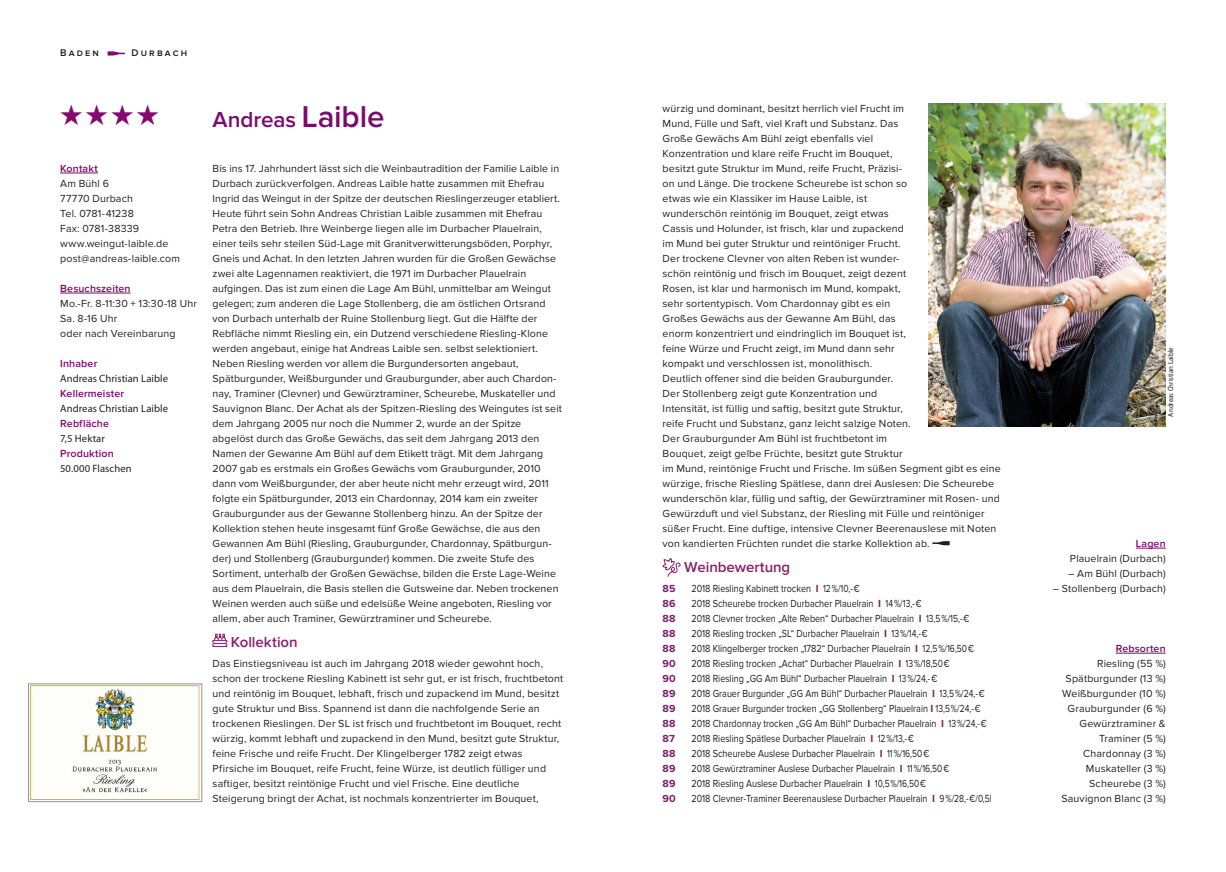
<style>
.page{position:relative;width:1226px;height:872px;background:#fff}
.page>*{position:absolute;margin:0;border:0;box-sizing:border-box;transform-origin:0 0}
.t1{font:600 22.5px "Proxima Nova";color:#7c0b6e}
.t2{font:600 15px "Proxima Nova";letter-spacing:-.005em;color:#881f6c}
.t3{font:10.62px/15px "Proxima Nova";letter-spacing:.01em;color:#231f20}
.t4{font:10.62px "Proxima Nova";letter-spacing:.01em;color:#231f20;scale:.85 1}
.t5{font:600 10.62px "Proxima Nova";letter-spacing:.015em;color:#7c0b6e}
.t6{font:10.62px "Myriad Pro";letter-spacing:.005em;color:#231f20}
.t7{font:700 10.62px "Proxima Nova";color:#7a206d}
.t8{font:600 10px "Proxima Nova";letter-spacing:.215em;color:#231f20}
.t9{font:semi-condensed 7.5px "Myriad Pro";color:#231f20}
.s1{font-size:31.25px}
.s2{font-weight:700;color:#7a206d}
</style>
<div class="page">
<svg style="left:932px;top:541px;width:18px;height:4px"></svg>
<svg style="left:662px;top:558px;width:19px;height:19px"></svg>
<hr style="left:1136px;top:548px;width:30px;height:1px;background:#7c0b6e">
<hr style="left:1116px;top:653px;width:50px;height:1px;background:#7c0b6e">
<img style="left:928px;top:104px;width:238px;height:322px">
<svg style="left:212px;top:633px;width:15px;height:14px"></svg>
<svg style="left:108px;top:51px;width:17px;height:4px"></svg>
<hr style="left:60px;top:173px;width:38px;height:1px;background:#7c0b6e">
<hr style="left:60px;top:293px;width:71px;height:1px;background:#7c0b6e">
<img style="left:30px;top:685px;width:170px;height:114px">
<div style="left:28px;top:683px;width:174px;height:118px;border:1px solid #939598"></div>
<p class="t8" style="left:60px;top:48px;width:40px">Baden</p>
<p class="t8" style="left:131px;top:48px;width:57px">Durbach</p>
<p class="t5" style="left:60px;top:163px;width:39px">Kontakt</p>
<p class="t3" style="left:60px;top:176px;width:121px">Am Bühl 6<br>77770 Durbach<br>Tel. 0781-41238<br>Fax: 0781-38339 www.weingut-laible.de post@andreas-laible.com</p>
<p class="t5" style="left:60px;top:283px;width:72px">Besuchszeiten</p>
<p class="t3" style="left:60px;top:296px;width:138px">Mo.-Fr. 8-11:30 + 13:30-18 Uhr<br>Sa. 8-16 Uhr<br>oder nach Vereinbarung</p>
<p class="t5" style="left:60px;top:358px;width:39px">Inhaber</p>
<p class="t6" style="left:60px;top:371px;width:109px">Andreas Christian Laible</p>
<p class="t5" style="left:60px;top:388px;width:65px">Kellermeister</p>
<p class="t6" style="left:60px;top:401px;width:109px">Andreas Christian Laible</p>
<p class="t5" style="left:60px;top:418px;width:50px">Rebfläche</p>
<p class="t6" style="left:60px;top:431px;width:46px">7,5 Hektar</p>
<p class="t5" style="left:60px;top:448px;width:55px">Produktion</p>
<p class="t6" style="left:60px;top:461px;width:73px">50.000 Flaschen</p>
<h1 class="t1" style="left:213px;top:109px;width:173px">Andreas <span class="s1">Laible</span></h1>
<p class="t3" style="left:213px;top:161px;width:351px">Bis ins 17. Jahrhundert lässt sich die Weinbautradition der Familie Laible in Durbach zurückverfolgen. Andreas Laible hatte zusammen mit Ehefrau Ingrid das Weingut in der Spitze der deutschen Rieslingerzeuger etabliert.<br>Heute führt sein Sohn Andreas Christian Laible zusammen mit Ehefrau Petra den Betrieb. Ihre Weinberge liegen alle im Durbacher Plauelrain, einer teils sehr steilen Süd-Lage mit Granitverwitterungsböden, Porphyr, Gneis und Achat. In den letzten Jahren wurden für die Großen Gewächse zwei alte Lagennamen reaktiviert, die 1971 im Durbacher Plauelrain aufgingen. Das ist zum einen die Lage Am Bühl, unmittelbar am Weingut gelegen; zum anderen die Lage Stollenberg, die am östlichen Ortsrand von Durbach unterhalb der Ruine Stollenburg liegt. Gut die Hälfte der Rebfläche nimmt Riesling ein, ein Dutzend verschiedene Riesling-Klone werden angebaut, einige hat Andreas Laible sen. selbst selektioniert.<br>Neben Riesling werden vor allem die Burgundersorten angebaut, Spätburgunder, Weißburgunder und Grauburgunder, aber auch Chardon&shy;nay, Traminer (Clevner) und Gewürztraminer, Scheurebe, Muskateller und Sauvignon Blanc. Der Achat als der Spitzen-Riesling des Weingutes ist seit dem Jahrgang 2005 nur noch die Nummer 2, wurde an der Spitze abgelöst durch das Große Gewächs, das seit dem Jahrgang 2013 den Namen der Gewanne Am Bühl auf dem Etikett trägt. Mit dem Jahrgang 2007 gab es erstmals ein Großes Gewächs vom Grauburgunder, 2010 dann vom Weißburgunder, der aber heute nicht mehr erzeugt wird, 2011 folgte ein Spätburgunder, 2013 ein Chardonnay, 2014 kam ein zweiter Grauburgunder aus der Gewanne Stollenberg hinzu. An der Spitze der Kollektion stehen heute insgesamt fünf Große Gewächse, die aus den Gewannen Am Bühl (Riesling, Grauburgunder, Chardonnay, Spätburgun&shy;der) und Stollenberg (Grauburgunder) kommen. Die zweite Stufe des Sortiment, unterhalb der Großen Gewächse, bilden die Erste Lage-Weine aus dem Plauelrain, die Basis stellen die Gutsweine dar. Neben trockenen Weinen werden auch süße und edelsüße Weine angeboten, Riesling vor allem, aber auch Traminer, Gewürztraminer und Scheurebe.</p>
<h2 class="t2" style="left:231px;top:635px;width:68px">Kollektion</h2>
<p class="t3" style="left:213px;top:656px;width:352px">Das Einstiegsniveau ist auch im Jahrgang 2018 wieder gewohnt hoch, schon der trockene Riesling Kabinett ist sehr gut, er ist frisch, fruchtbetont und reintönig im Bouquet, lebhaft, frisch und zupackend im Mund, besitzt gute Struktur und Biss. Spannend ist dann die nachfolgende Serie an trockenen Rieslingen. Der SL ist frisch und fruchtbetont im Bouquet, recht würzig, kommt lebhaft und zupackend in den Mund, besitzt gute Struktur, feine Frische und reife Frucht. Der Klingelberger 1782 zeigt etwas Pfirsiche im Bouquet, reife Frucht, feine Würze, ist deutlich fülliger und saftiger, besitzt reintönige Frucht und viel Frische. Eine deutliche Steigerung bringt der Achat, ist nochmals konzentrierter im Bouquet,</p>
<p class="t3" style="left:663px;top:101px;width:340px">würzig und dominant, besitzt herrlich viel Frucht im<br>Mund, Fülle und Saft, viel Kraft und Substanz. Das<br>Große Gewächs Am Bühl zeigt ebenfalls viel<br>Konzentration und klare reife Frucht im Bouquet,<br>besitzt gute Struktur im Mund, reife Frucht, Präzisi-<br>on und Länge. Die trockene Scheurebe ist schon so<br>etwas wie ein Klassiker im Hause Laible, ist<br>wunderschön reintönig im Bouquet, zeigt etwas<br>Cassis und Holunder, ist frisch, klar und zupackend<br>im Mund bei guter Struktur und reintöniger Frucht.<br>Der trockene Clevner von alten Reben ist wunder-<br>schön reintönig und frisch im Bouquet, zeigt dezent<br>Rosen, ist klar und harmonisch im Mund, kompakt,<br>sehr sortentypisch. Vom Chardonnay gibt es ein<br>Großes Gewächs aus der Gewanne Am Bühl, das<br>enorm konzentriert und eindringlich im Bouquet ist,<br>feine Würze und Frucht zeigt, im Mund dann sehr<br>kompakt und verschlossen ist, monolithisch.<br>Deutlich offener sind die beiden Grauburgunder.<br>Der Stollenberg zeigt gute Konzentration und<br>Intensität, ist füllig und saftig, besitzt gute Struktur,<br>reife Frucht und Substanz, ganz leicht salzige Noten.<br>Der Grauburgunder Am Bühl ist fruchtbetont im<br>Bouquet, zeigt gelbe Früchte, besitzt gute Struktur<br>im Mund, reintönige Frucht und Frische. Im süßen Segment gibt es eine würzige, frische Riesling Spätlese, dann drei Auslesen: Die Scheurebe wunderschön klar, füllig und saftig, der Gewürztraminer mit Rosen- und Gewürzduft und viel Substanz, der Riesling mit Fülle und reintöniger süßer Frucht. Eine duftige, intensive Clevner Beerenauslese mit Noten von kandierten Früchten rundet die starke Kollektion ab.</p>
<h2 class="t2" style="left:684px;top:560px;width:108px">Weinbewertung</h2>
<p class="t7" style="left:663px;top:582px;width:14px">85</p>
<p class="t4" style="left:691px;top:582px;width:200px">2018 Riesling Kabinett trocken <span class="s2">I</span> 12%/10,-€</p>
<p class="t7" style="left:663px;top:597px;width:14px">86</p>
<p class="t4" style="left:691px;top:597px;width:273px">2018 Scheurebe trocken Durbacher Plauelrain <span class="s2">I</span> 14%/13,-€</p>
<p class="t7" style="left:663px;top:612px;width:14px">88</p>
<p class="t4" style="left:691px;top:612px;width:329px">2018 Clevner trocken „Alte Reben“ Durbacher Plauelrain <span class="s2">I</span> 13,5%/15,-€</p>
<p class="t7" style="left:663px;top:627px;width:14px">88</p>
<p class="t4" style="left:691px;top:627px;width:280px">2018 Riesling trocken „SL“ Durbacher Plauelrain <span class="s2">I</span> 13%/14,-€</p>
<p class="t7" style="left:663px;top:642px;width:14px">88</p>
<p class="t4" style="left:691px;top:642px;width:334px">2018 Klingelberger trocken „1782“ Durbacher Plauelrain <span class="s2">I</span> 12,5%/16,50€</p>
<p class="t7" style="left:663px;top:657px;width:15px">90</p>
<p class="t4" style="left:691px;top:657px;width:305px">2018 Riesling trocken „Achat“ Durbacher Plauelrain <span class="s2">I</span> 13%/18,50€</p>
<p class="t7" style="left:663px;top:672px;width:15px">90</p>
<p class="t4" style="left:691px;top:672px;width:291px">2018 Riesling „GG Am Bühl“ Durbacher Plauelrain <span class="s2">I</span> 13%/24,-€</p>
<p class="t7" style="left:663px;top:687px;width:14px">89</p>
<p class="t4" style="left:691px;top:687px;width:347px">2018 Grauer Burgunder „GG Am Bühl“ Durbacher Plauelrain <span class="s2">I</span> 13,5%/24,-€</p>
<p class="t7" style="left:663px;top:702px;width:14px">89</p>
<p class="t4" style="left:691px;top:702px;width:342px">2018 Grauer Burgunder trocken „GG Stollenberg“ Plauelrain <span class="s2">I</span> 13,5%/24,-€</p>
<p class="t7" style="left:663px;top:717px;width:14px">88</p>
<p class="t4" style="left:691px;top:717px;width:349px">2018 Chardonnay trocken „GG Am Bühl“ Durbacher Plauelrain <span class="s2">I</span> 13%/24,-€</p>
<p class="t7" style="left:663px;top:732px;width:14px">87</p>
<p class="t4" style="left:691px;top:732px;width:264px">2018 Riesling Spätlese Durbacher Plauelrain <span class="s2">I</span> 12%/13,-€</p>
<p class="t7" style="left:663px;top:747px;width:14px">88</p>
<p class="t4" style="left:691px;top:747px;width:281px">2018 Scheurebe Auslese Durbacher Plauelrain <span class="s2">I</span> 11%/16,50€</p>
<p class="t7" style="left:663px;top:762px;width:14px">89</p>
<p class="t4" style="left:691px;top:762px;width:305px">2018 Gewürztraminer Auslese Durbacher Plauelrain <span class="s2">I</span> 11%/16,50€</p>
<p class="t7" style="left:663px;top:777px;width:14px">89</p>
<p class="t4" style="left:691px;top:777px;width:278px">2018 Riesling Auslese Durbacher Plauelrain <span class="s2">I</span> 10,5%/16,50€</p>
<p class="t7" style="left:663px;top:792px;width:15px">90</p>
<p class="t4" style="left:691px;top:792px;width:355px">2018 Clevner-Traminer Beerenauslese Durbacher Plauelrain <span class="s2">I</span> 9%/28,-€/0,5l</p>
<p class="t9" style="left:1167px;top:416px;width:71px;rotate:-90deg">Andreas Christian Laible</p>
<p class="t5" style="left:1136px;top:538px;width:31px">Lagen</p>
<p class="t3" style="left:1070px;top:551px;width:97px">Plauelrain (Durbach)</p>
<p class="t3" style="left:1068px;top:566px;width:99px">– Am Bühl (Durbach)</p>
<p class="t3" style="left:1053px;top:581px;width:114px">– Stollenberg (Durbach)</p>
<p class="t5" style="left:1116px;top:643px;width:52px">Rebsorten</p>
<p class="t3" style="left:1061px;top:656px;width:106px;text-align:right">Riesling (55 %)<br>Spätburgunder (13 %)<br>Weißburgunder (10 %)<br>Grauburgunder (6 %)<br>Gewürztraminer &amp;<br>Traminer (5 %)<br>Chardonnay (3 %)<br>Muskateller (3 %)<br>Scheurebe (3 %)<br>Sauvignon Blanc (3 %)</p>
</div>
